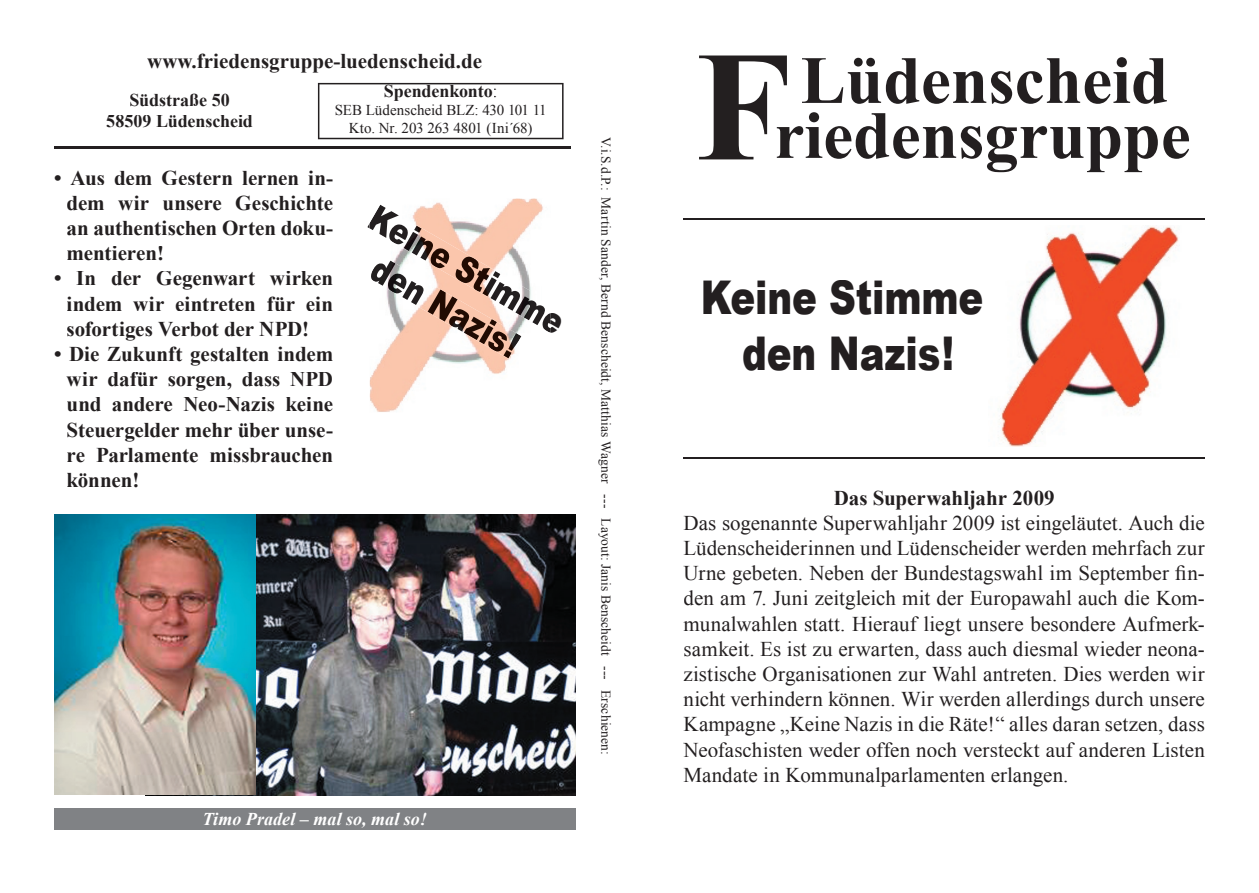
<style>
.page{position:relative;width:1259px;height:893px;background:#fff}
.page>*{position:absolute;margin:0;border:0;box-sizing:border-box;transform-origin:0 0}
.t1{font:700 157.5px "Times New Roman";color:#231f20}
.t2{font:700 67.5px "Times New Roman";color:#231f20}
.t3{font:900 46.5px/55.8px "Arial";letter-spacing:-.005em;color:#231f20;text-align:center;scale:.8 1}
.t4{font:21px/25.2px "Times New Roman";letter-spacing:.005em;color:#231f20;text-align:justify}
.t5{font:700 21px/25.2px "Times New Roman";letter-spacing:-.005em;color:#231f20;text-align:justify}
.t6{font:700 18px/21.6px "Times New Roman";letter-spacing:-.005em;color:#231f20;text-align:center}
.t7{font:italic 700 18px "Times New Roman";letter-spacing:.005em;color:#fff}
.t8{font:15px/18px "Times New Roman";letter-spacing:-.005em;color:#231f20;text-align:center}
.t9{font:13.5px "Times New Roman";letter-spacing:.01em;color:#231f20}
.s1{font-weight:400}
</style>
<div class="page">
<svg style="left:777px;top:127px;width:10px;height:31px"></svg>
<svg style="left:318px;top:83px;width:245px;height:56px"></svg>
<hr style="left:54px;top:146px;width:517px;height:3px;background:#231f20">
<div style="left:54px;top:808px;width:521px;height:21px;background:#808285"></div>
<img style="left:999px;top:226px;width:180px;height:221px">
<img style="left:370px;top:199px;width:171px;height:213px">
<img style="left:370px;top:204px;width:181px;height:129px">
<img style="left:370px;top:255px;width:151px;height:104px">
<hr style="left:683px;top:218px;width:522px;height:2px;background:#231f20">
<img style="left:146px;top:514px;width:429px;height:281px">
<img style="left:54px;top:514px;width:201px;height:280px">
<hr style="left:683px;top:457px;width:521px;height:1px;background:#231f20">
<p class="t5" style="left:147px;top:48px;width:336px">www.friedensgruppe-luedenscheid.de</p>
<p class="t6" style="left:384px;top:80px;width:115px">Spendenkonto<span class="s1">:</span></p>
<p class="t8" style="left:335px;top:101px;width:213px">SEB Lüdenscheid BLZ: 430 101 11<br>Kto. Nr. 203 263 4801 (Ini´68)</p>
<p class="t6" style="left:106px;top:88px;width:148px">Südstraße 50<br>58509 Lüdenscheid</p>
<p class="t5" style="left:67px;top:165px;width:268px;text-indent:-13px">• Aus dem Gestern lernen in&shy;dem wir unsere Geschichte an authentischen Orten doku&shy;mentieren!</p>
<p class="t5" style="left:67px;top:265px;width:268px;text-indent:-13px">• In der Gegenwart wirken indem wir eintreten für ein sofortiges Verbot der NPD!</p>
<p class="t5" style="left:67px;top:341px;width:268px;text-indent:-13px">• Die Zukunft gestalten indem wir dafür sorgen, dass NPD und andere Neo-Nazis keine Steuergelder mehr über unse&shy;re Parlamente missbrauchen können!</p>
<p class="t7" style="left:202px;top:806px;width:226px">Timo Pradel – mal so, mal so!</p>
<p class="t9" style="left:615px;top:137px;width:619px;rotate:90deg">V.i.S.d.P.: Martin Sander, Bernd Benscheidt, Matthias Wagner --- Layout: Janis Benscheidt --- Erschienen:</p>
<h1 class="t1" style="left:695px;top:-2px;width:98px">F</h1>
<h2 class="t2" style="left:800px;top:34px;width:369px">Lüdenscheid</h2>
<h2 class="t2" style="left:774px;top:89px;width:418px">riedensgruppe</h2>
<h3 class="t3" style="left:700px;top:268px;width:355px">Keine Stimme den Nazis!</h3>
<p class="t5" style="left:833px;top:484px;width:222px">Das Superwahljahr 2009</p>
<p class="t4" style="left:683px;top:510px;width:523px">Das sogenannte Superwahljahr 2009 ist eingeläutet. Auch die Lüdenscheiderinnen und Lüdenscheider werden mehrfach zur Urne gebeten. Neben der Bundestagswahl im September fin&shy;den am 7. Juni zeitgleich mit der Europawahl auch die Kom&shy;munalwahlen statt. Hierauf liegt unsere besondere Aufmerk&shy;samkeit. Es ist zu erwarten, dass auch diesmal wieder neona&shy;zistische Organisationen zur Wahl antreten. Dies werden wir nicht verhindern können. Wir werden allerdings durch unsere Kampagne „Keine Nazis in die Räte!“ alles daran setzen, dass Neofaschisten weder offen noch versteckt auf anderen Listen Mandate in Kommunalparlamenten erlangen.</p>
</div>
